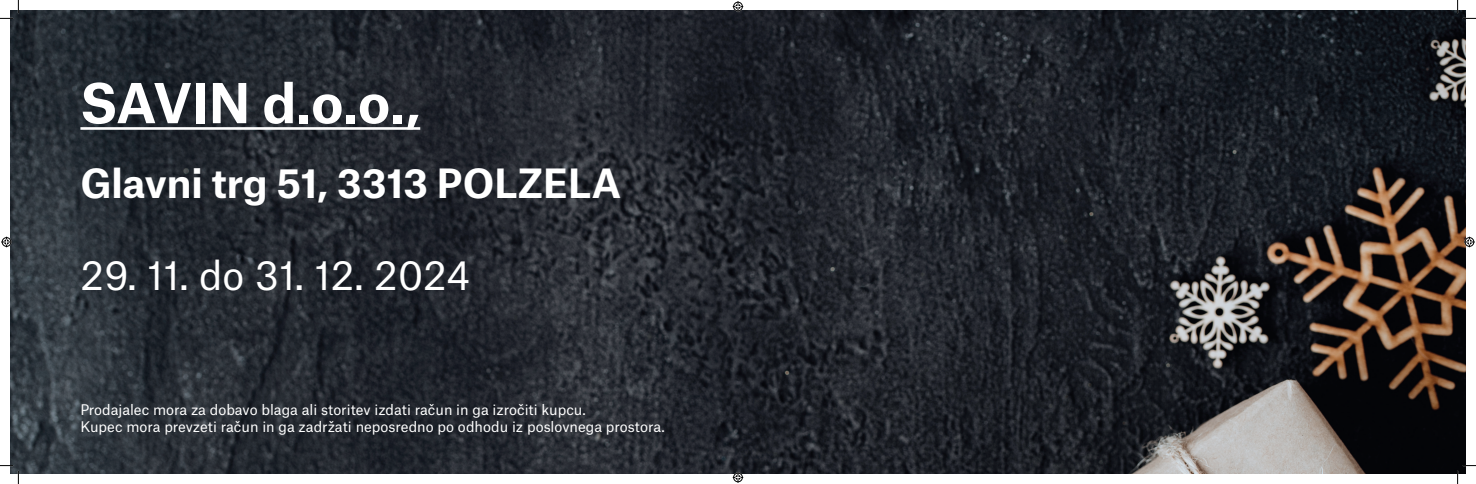
<style>
.page{position:relative;width:1476px;height:484px;background:#fff}
.page>*{position:absolute;margin:0;border:0;box-sizing:border-box;transform-origin:0 0}
.t1{font:700 52.5px "Atlas Grotesk";letter-spacing:-.01em;color:#fff}
.t2{font:700 38.5px "Atlas Grotesk";color:#fff}
.t3{font:38.5px "Atlas Grotesk";color:#fff}
.t4{font:14px/16.8px "Atlas Grotesk";color:#fff}
</style>
<div class="page">
<img style="left:11px;top:11px;width:1453px;height:461px">
<hr style="left:80px;top:127px;width:340px;height:3px;background:#fff">
<svg style="left:0;top:0;width:19px;height:19px"></svg>
<svg style="left:0;top:464px;width:19px;height:19px"></svg>
<svg style="left:1456px;top:0;width:19px;height:19px"></svg>
<svg style="left:1456px;top:464px;width:19px;height:19px"></svg>
<svg style="left:732px;top:1px;width:11px;height:11px"></svg>
<svg style="left:732px;top:471px;width:11px;height:11px"></svg>
<svg style="left:1px;top:236px;width:11px;height:11px"></svg>
<svg style="left:1464px;top:236px;width:10px;height:11px"></svg>
<h1 class="t1" style="left:80px;top:60px;width:341px">SAVIN d.o.o.,</h1>
<h2 class="t2" style="left:80px;top:151px;width:542px">Glavni trg 51, 3313 POLZELA</h2>
<h2 class="t3" style="left:80px;top:244px;width:391px">29. 11. do 31. 12. 2024</h2>
<p class="t4" style="left:80px;top:399px;width:585px">Prodajalec mora za dobavo blaga ali storitev izdati račun in ga izročiti kupcu.<br>Kupec mora prevzeti račun in ga zadržati neposredno po odhodu iz poslovnega prostora.</p>
</div>
